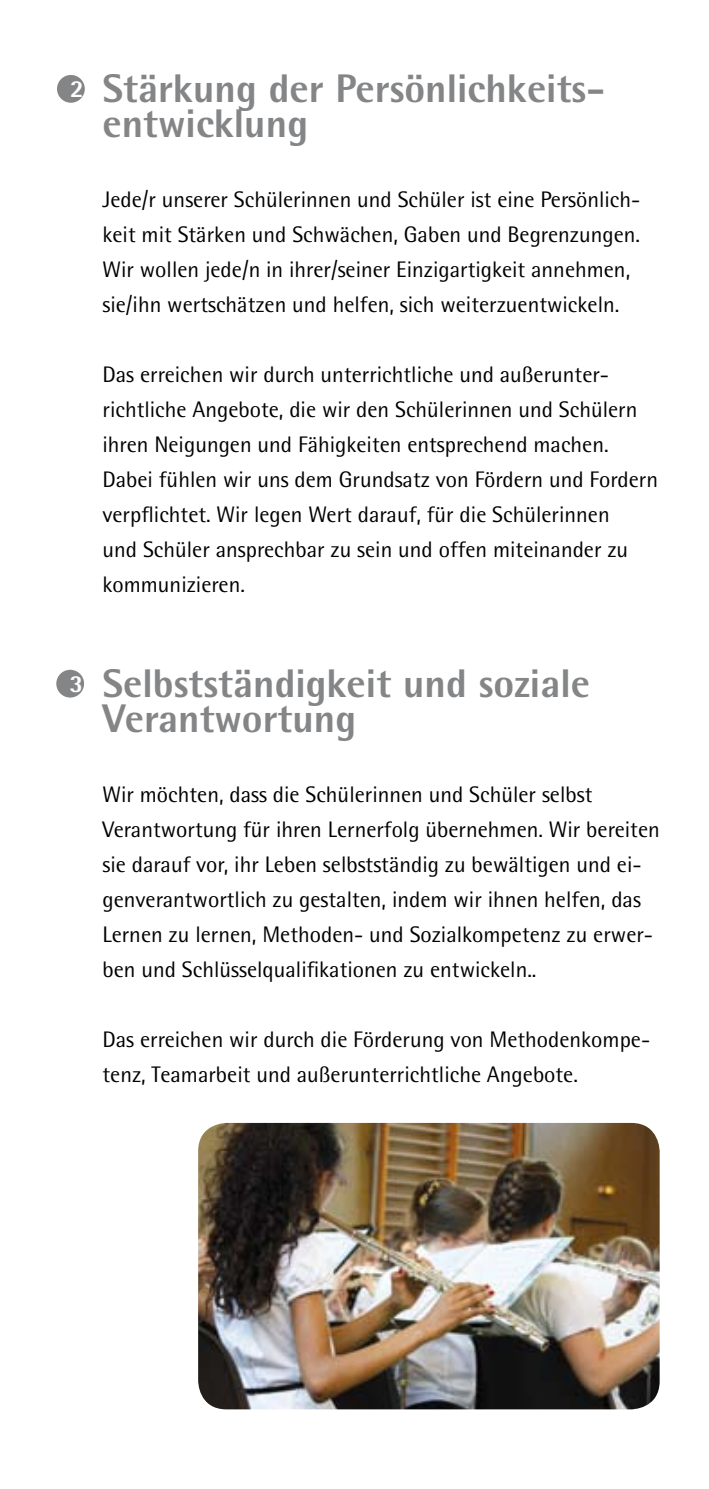
<style>
.page{position:relative;width:709px;height:1489px;background:#fff}
.page>*{position:absolute;margin:0;border:0;box-sizing:border-box;transform-origin:0 0}
.t1{font:800 40px/35px "Rotis Semi Sans";color:#848587}
.t2{font:800 24.5px "Rotis Semi Sans";color:#fff}
.t3{font:22.5px/35px "Rotis Semi Sans";color:#000}
</style>
<div class="page">
<img style="left:198px;top:1122px;width:461px;height:287px">
<div style="left:57px;top:75px;width:28px;height:28px;background:#848587;border-radius:50%"></div>
<div style="left:56px;top:669px;width:28px;height:28px;background:#848587;border-radius:50%"></div>
<p class="t2" style="left:70px;top:73px;width:15px">2</p>
<h1 class="t1" style="left:102px;top:70px;width:504px">Stärkung der Persönlichkeits&shy;entwicklung</h1>
<p class="t3" style="left:102px;top:181px;width:539px">Jede/r unserer Schülerinnen und Schüler ist eine Persönlich&shy;keit mit Stärken und Schwächen, Gaben und Begrenzungen.<br>Wir wollen jede/n in ihrer/seiner Einzigartigkeit annehmen, sie/ihn wertschätzen und helfen, sich weiterzuentwickeln.</p>
<p class="t3" style="left:102px;top:356px;width:557px">Das erreichen wir durch unterrichtliche und außerunter&shy;richtliche Angebote, die wir den Schülerinnen und Schülern ihren Neigungen und Fähigkeiten entsprechend machen.<br>Dabei fühlen wir uns dem Grundsatz von Fördern und Fordern verpflichtet. Wir legen Wert darauf, für die Schülerinnen<br>und Schüler ansprechbar zu sein und offen miteinander zu kommunizieren.</p>
<p class="t2" style="left:69px;top:667px;width:15px">3</p>
<h1 class="t1" style="left:102px;top:665px;width:489px">Selbstständigkeit und soziale<br>Verantwortung</h1>
<p class="t3" style="left:102px;top:776px;width:559px">Wir möchten, dass die Schülerinnen und Schüler selbst Verantwortung für ihren Lernerfolg übernehmen. Wir bereiten sie darauf vor, ihr Leben selbstständig zu bewältigen und ei&shy;genverantwortlich zu gestalten, indem wir ihnen helfen, das Lernen zu lernen, Methoden- und Sozialkompetenz zu erwer&shy;ben und Schlüsselqualifikationen zu entwickeln..</p>
<p class="t3" style="left:102px;top:1021px;width:549px">Das erreichen wir durch die Förderung von Methodenkompe&shy;tenz, Teamarbeit und außerunterrichtliche Angebote.</p>
</div>
